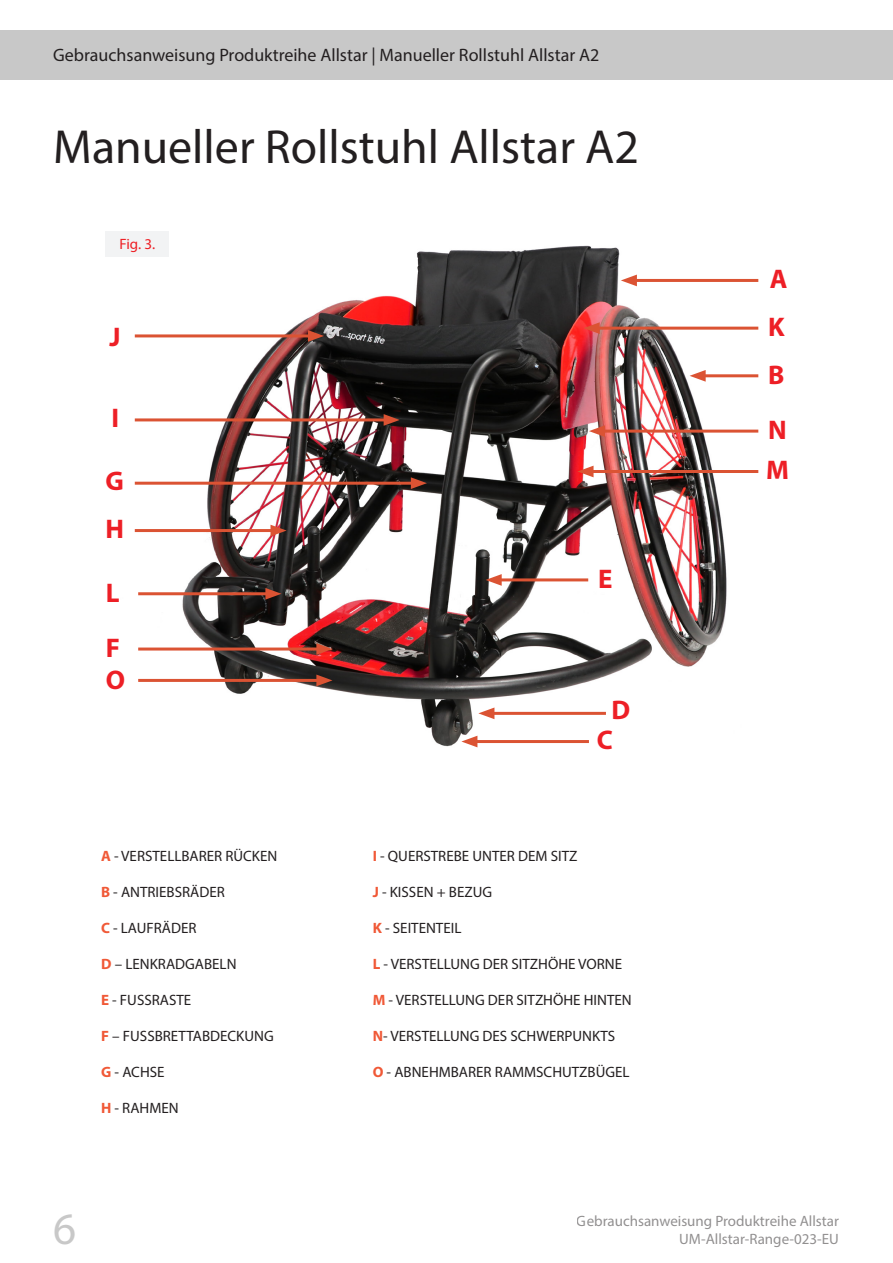
<style>
.page{position:relative;width:893px;height:1263px;background:#fff}
.page>*{position:absolute;margin:0;border:0;box-sizing:border-box;transform-origin:0 0}
.Heading_1{font:48px "Myriad Pro";color:#231f20}
.t1{font:45px "Myriad Pro";color:#c8c8c8}
.t2{font:700 27px "Myriad Pro";color:#ed1f26}
.t3{font:18px "Myriad Pro";color:#231f20}
.t4{font:15px "Myriad Pro";color:#231f20}
.Image_no{font:15px "Myriad Pro";color:#ee1d23}
.s1{font-weight:700;color:#f05937}
</style>
<div class="page">
<div style="left:0;top:31px;width:893px;height:49px;background:#c8c8c8"></div>
<img style="left:134px;top:245px;width:625px;height:503px">
<div style="left:105px;top:231px;width:64px;height:26px;background:#f2f3f4"></div>
<hr style="left:135px;top:482px;width:282px;height:3px;background:#db5333">
<svg style="left:411px;top:477px;width:16px;height:12px"></svg>
<hr style="left:135px;top:418px;width:254px;height:3px;background:#db5333">
<svg style="left:384px;top:414px;width:16px;height:12px"></svg>
<hr style="left:631px;top:279px;width:127px;height:3px;background:#db5333">
<svg style="left:621px;top:275px;width:16px;height:11px"></svg>
<hr style="left:700px;top:374px;width:58px;height:3px;background:#db5333">
<svg style="left:690px;top:370px;width:16px;height:12px"></svg>
<hr style="left:472px;top:740px;width:117px;height:3px;background:#db5333">
<svg style="left:461px;top:736px;width:16px;height:11px"></svg>
<hr style="left:489px;top:712px;width:117px;height:3px;background:#db5333">
<svg style="left:478px;top:707px;width:16px;height:12px"></svg>
<hr style="left:138px;top:679px;width:184px;height:3px;background:#db5333">
<svg style="left:316px;top:674px;width:16px;height:12px"></svg>
<hr style="left:138px;top:647px;width:184px;height:3px;background:#db5333">
<svg style="left:316px;top:643px;width:16px;height:12px"></svg>
<hr style="left:138px;top:592px;width:133px;height:3px;background:#db5333">
<svg style="left:265px;top:588px;width:16px;height:12px"></svg>
<hr style="left:135px;top:529px;width:141px;height:3px;background:#db5333">
<svg style="left:270px;top:525px;width:17px;height:11px"></svg>
<hr style="left:594px;top:327px;width:164px;height:3px;background:#db5333">
<svg style="left:584px;top:322px;width:16px;height:12px"></svg>
<hr style="left:135px;top:334px;width:179px;height:3px;background:#db5333">
<svg style="left:308px;top:330px;width:16px;height:12px"></svg>
<hr style="left:599px;top:430px;width:159px;height:3px;background:#db5333">
<svg style="left:589px;top:425px;width:16px;height:12px"></svg>
<hr style="left:588px;top:470px;width:170px;height:3px;background:#db5333">
<svg style="left:577px;top:466px;width:17px;height:11px"></svg>
<hr style="left:496px;top:578px;width:92px;height:3px;background:#db5333">
<svg style="left:486px;top:574px;width:16px;height:12px"></svg>
<p class="t3" style="left:53px;top:44px;width:548px">Gebrauchsanweisung Produktreihe Allstar | Manueller Rollstuhl Allstar A2</p>
<p class="Heading_1" style="left:53px;top:117px;width:588px">Manueller Rollstuhl Allstar A2</p>
<p class="Image_no" style="left:119px;top:235px;width:37px">Fig. 3.</p>
<p class="t2" style="left:109px;top:319px;width:13px">J</p>
<p class="t2" style="left:111px;top:401px;width:9px">I</p>
<p class="t2" style="left:105px;top:464px;width:20px">G</p>
<p class="t2" style="left:105px;top:511px;width:20px">H</p>
<p class="t2" style="left:106px;top:575px;width:15px">L</p>
<p class="t2" style="left:106px;top:630px;width:16px">F</p>
<p class="t2" style="left:106px;top:662px;width:21px">O</p>
<p class="t4" style="left:101px;top:846px;width:178px"><span class="s1">A</span> - VERSTELLBARER RÜCKEN</p>
<p class="t4" style="left:101px;top:882px;width:125px"><span class="s1">B</span> - ANTRIEBSRÄDER</p>
<p class="t4" style="left:101px;top:918px;width:97px"><span class="s1">C</span> - LAUFRÄDER</p>
<p class="t4" style="left:101px;top:954px;width:137px"><span class="s1">D</span> – LENKRADGABELN</p>
<p class="t4" style="left:101px;top:990px;width:92px"><span class="s1">E</span> - FUSSRASTE</p>
<p class="t4" style="left:101px;top:1026px;width:174px"><span class="s1">F</span> – FUSSBRETTABDECKUNG</p>
<p class="t4" style="left:101px;top:1062px;width:65px"><span class="s1">G</span> - ACHSE</p>
<p class="t4" style="left:101px;top:1098px;width:79px"><span class="s1">H</span> - RAHMEN</p>
<h2 class="t1" style="left:53px;top:1201px;width:25px">6</h2>
<p class="t2" style="left:770px;top:261px;width:19px">A</p>
<p class="t2" style="left:768px;top:309px;width:18px">K</p>
<p class="t2" style="left:768px;top:357px;width:18px">B</p>
<p class="t2" style="left:598px;top:561px;width:16px">E</p>
<p class="t2" style="left:612px;top:692px;width:20px">D</p>
<p class="t2" style="left:597px;top:722px;width:18px">C</p>
<p class="t4" style="left:373px;top:846px;width:206px"><span class="s1">I</span> - QUERSTREBE UNTER DEM SITZ</p>
<p class="t4" style="left:373px;top:882px;width:121px"><span class="s1">J</span> - KISSEN + BEZUG</p>
<p class="t4" style="left:373px;top:918px;width:90px"><span class="s1">K</span> - SEITENTEIL</p>
<p class="t4" style="left:373px;top:954px;width:251px"><span class="s1">L</span> - VERSTELLUNG DER SITZHÖHE VORNE</p>
<p class="t4" style="left:373px;top:990px;width:260px"><span class="s1">M</span> - VERSTELLUNG DER SITZHÖHE HINTEN</p>
<p class="t4" style="left:373px;top:1026px;width:244px"><span class="s1">N</span>- VERSTELLUNG DES SCHWERPUNKTS</p>
<p class="t4" style="left:373px;top:1062px;width:258px"><span class="s1">O</span> - ABNEHMBARER RAMMSCHUTZBÜGEL</p>
<p class="t2" style="left:768px;top:412px;width:20px">N</p>
<p class="t2" style="left:766px;top:453px;width:24px">M</p>
<p class="t4" style="left:577px;top:1212px;width:264px">Gebrauchsanweisung Produktreihe Allstar</p>
<p class="t4" style="left:679px;top:1230px;width:161px">UM-Allstar-Range-023-EU</p>
</div>
